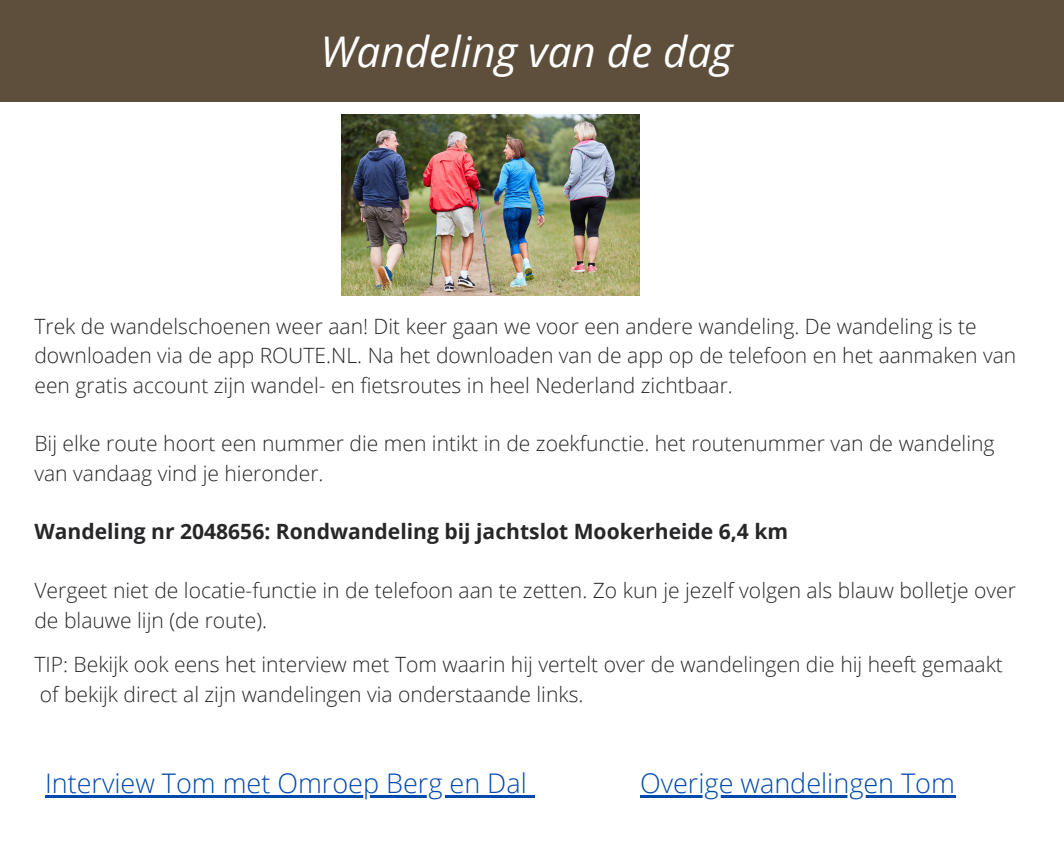
<style>
.page{position:relative;width:1064px;height:851px;background:#fff}
.page>*{position:absolute;margin:0;border:0;box-sizing:border-box;transform-origin:0 0}
.t1{font:italic 42.3px "Open Sans";color:#fff}
.t2{font:300 27px "Open Sans";color:#004aad}
.t3{font:300 21px/29.4px "Open Sans";color:#272628}
.t4{font:700 21px "Open Sans";color:#272628}
</style>
<div class="page">
<div style="left:0;top:0;width:1063px;height:102px;background:#5e4f3c"></div>
<img style="left:341px;top:114px;width:298px;height:181px">
<hr style="left:45px;top:794px;width:482px;height:3px;background:#004aad">
<svg style="left:527px;top:795px;width:7px;height:2px"></svg>
<hr style="left:640px;top:794px;width:315px;height:3px;background:#004aad">
<h1 class="t1" style="left:320px;top:22px;width:413px">Wandeling van de dag</h1>
<p class="t3" style="left:34px;top:311px;width:983px">Trek de wandelschoenen weer aan! Dit keer gaan we voor een andere wandeling. De wandeling is te downloaden via de app ROUTE.NL. Na het downloaden van de app op de telefoon en het aanmaken van een gratis account zijn wandel- en fietsroutes in heel Nederland zichtbaar.</p>
<p class="t3" style="left:34px;top:428px;width:961px">Bij elke route hoort een nummer die men intikt in de zoekfunctie. het routenummer van de wandeling van vandaag vind je hieronder.</p>
<p class="t4" style="left:34px;top:517px;width:755px">Wandeling nr 2048656: Rondwandeling bij jachtslot Mookerheide 6,4 km</p>
<p class="t3" style="left:34px;top:575px;width:982px">Vergeet niet de locatie-functie in de telefoon aan te zetten. Zo kun je jezelf volgen als blauw bolletje over de blauwe lijn (de route).</p>
<p class="t3" style="left:34px;top:649px;width:969px">TIP: Bekijk ook eens het interview met Tom waarin hij vertelt over de wandelingen die hij heeft gemaakt of bekijk direct al zijn wandelingen via onderstaande links.</p>
<p class="t2" style="left:45px;top:763px;width:483px">Interview Tom met Omroep Berg en Dal</p>
<p class="t2" style="left:640px;top:763px;width:316px">Overige wandelingen Tom</p>
</div>
